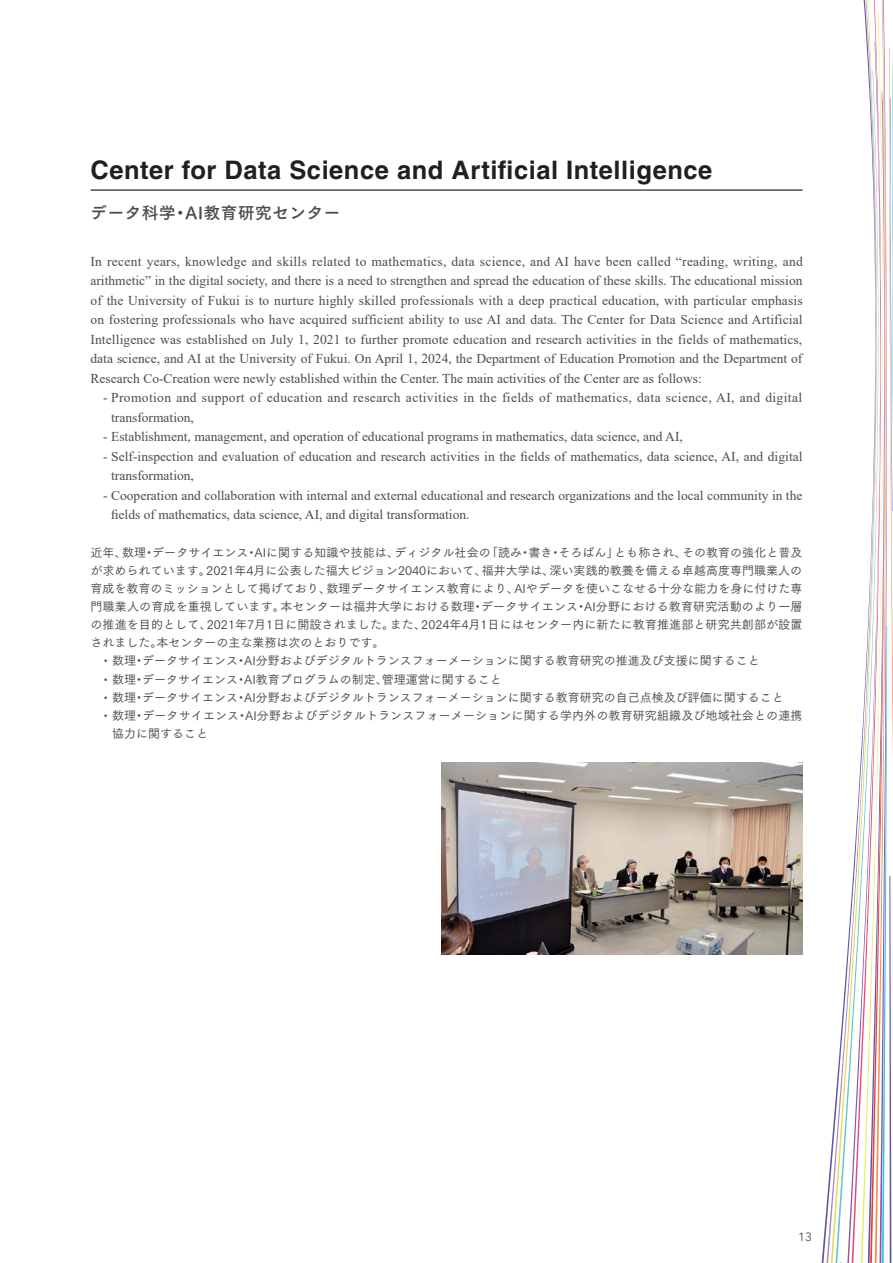
<style>
.page{position:relative;width:893px;height:1263px;background:#fff}
.page>*{position:absolute;margin:0;border:0;box-sizing:border-box;transform-origin:0 0}
.t1{font:700 25.5px "Helvetica";letter-spacing:.02em;color:#231f20}
.t2{font:16.5px "Tsuku Go Pro B";letter-spacing:.04em;color:#4b4c4d}
.t3{font:13.5px/19.5px "Times New Roman";color:#4b4c4d}
.t4{font:13.5px/19.5px "Times New Roman";letter-spacing:.03em;color:#4b4c4d}
.t5{font:12px/18px "Tsuku Go Pro M";color:#4b4c4d;text-align:justify}
.t6{font:12px "Avenir Next";color:#4b4c4d}
</style>
<div class="page">
<svg style="left:821px;top:0;width:72px;height:1263px"></svg>
<hr style="left:90px;top:189px;width:712px;height:2px;background:#231f20">
<img style="left:441px;top:763px;width:361px;height:191px">
<h1 class="t1" style="left:90px;top:155px;width:623px">Center for Data Science and Artificial Intelligence</h1>
<p class="t2" style="left:90px;top:198px;width:251px">データ科学・AI教育研究センター</p>
<p class="t3" style="left:90px;top:251px;width:714px;text-align:justify">In recent years, knowledge and skills related to mathematics, data science, and AI have been called “reading, writing, and arithmetic” in the digital society, and there is a need to strengthen and spread the education of these skills. The educational mission of the University of Fukui is to nurture highly skilled professionals with a deep practical education, with particular emphasis on fostering professionals who have acquired sufficient ability to use AI and data. The Center for Data Science and Artificial Intelligence was established on July 1, 2021 to further promote education and research activities in the fields of mathematics, data science, and AI at the University of Fukui. On April 1, 2024, the Department of Education Promotion and the Department of Research Co-Creation were newly established within the Center. The main activities of the Center are as follows:</p>
<p class="t4" style="left:111px;top:387px;width:692px;text-indent:-8px">- Promotion and support of education and research activities in the fields of mathematics, data science, AI, and digital transformation,</p>
<p class="t3" style="left:103px;top:426px;width:581px">- Establishment, management, and operation of educational programs in mathematics, data science, and AI,</p>
<p class="t3" style="left:111px;top:446px;width:693px;text-indent:-8px">- Self-inspection and evaluation of education and research activities in the fields of mathematics, data science, AI, and digital transformation,</p>
<p class="t3" style="left:111px;top:485px;width:693px;text-indent:-8px">- Cooperation and collaboration with internal and external educational and research organizations and the local community in the fields of mathematics, data science, AI, and digital transformation.</p>
<p class="t5" style="left:90px;top:543px;width:714px">近年、数理・データサイエンス・AIに関する知識や技能は、ディジタル社会の「読み・書き・そろばん」とも称され、その教育の強化と普及が求められています。2021年4月に公表した福大ビジョン2040において、福井大学は、深い実践的教養を備える卓越高度専門職業人の育成を教育のミッションとして掲げており、数理データサイエンス教育により、AIやデータを使いこなせる十分な能力を身に付けた専門職業人の育成を重視しています。本センターは福井大学における数理・データサイエンス・AI分野における教育研究活動のより一層の推進を目的として、2021年7月1日に開設されました。また、2024年4月1日にはセンター内に新たに教育推進部と研究共創部が設置されました。本センターの主な業務は次のとおりです。</p>
<p class="t5" style="left:103px;top:651px;width:658px">• 数理・データサイエンス・AI分野およびデジタルトランスフォーメーションに関する教育研究の推進及び支援に関すること</p>
<p class="t5" style="left:103px;top:669px;width:400px">• 数理・データサイエンス・AI教育プログラムの制定、管理運営に関すること</p>
<p class="t5" style="left:103px;top:687px;width:682px">• 数理・データサイエンス・AI分野およびデジタルトランスフォーメーションに関する教育研究の自己点検及び評価に関すること</p>
<p class="t5" style="left:112px;top:705px;width:692px;text-indent:-9px">• 数理・データサイエンス・AI分野およびデジタルトランスフォーメーションに関する学内外の教育研究組織及び地域社会との連携協力に関すること</p>
<p class="t6" style="left:798px;top:1227px;width:15px">13</p>
</div>
